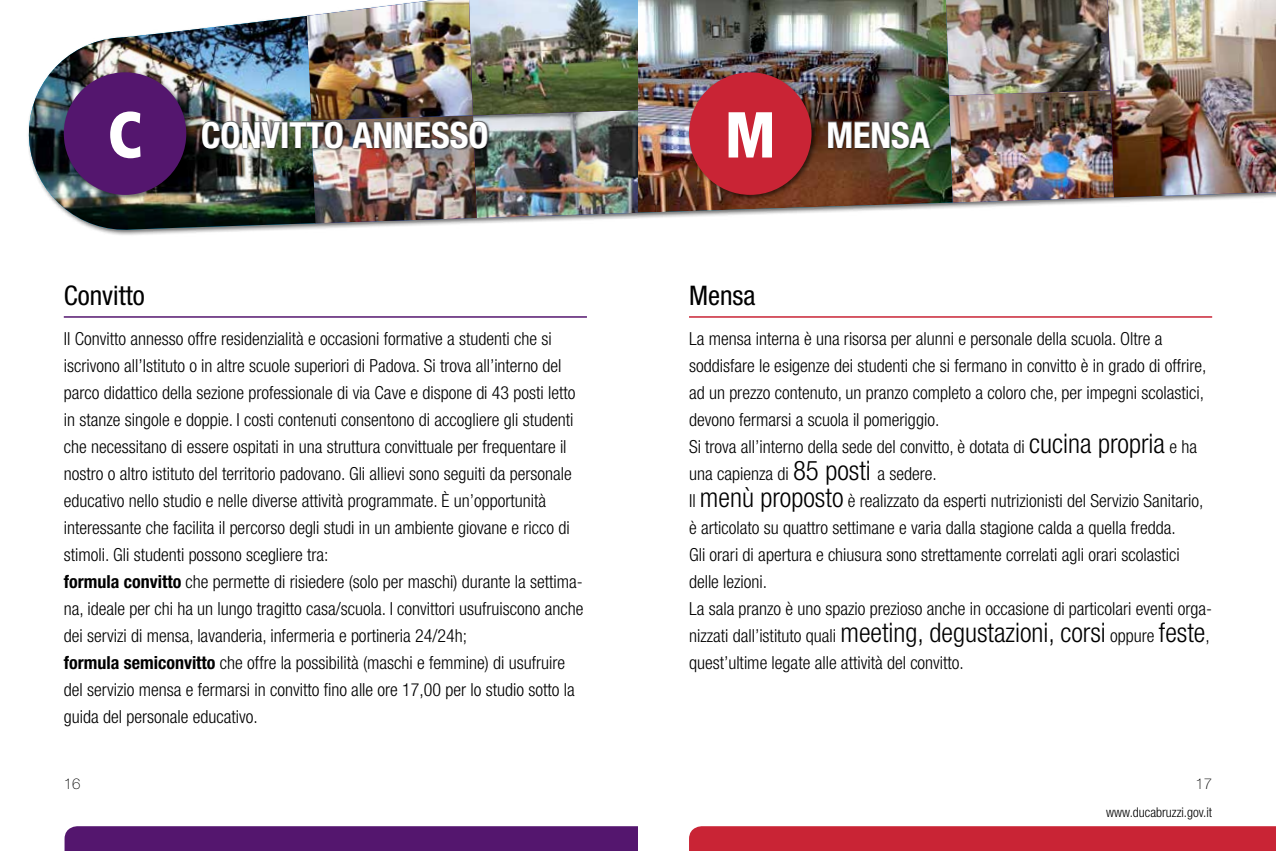
<style>
.page{position:relative;width:1276px;height:851px;background:#fff}
.page>*{position:absolute;margin:0;border:0;box-sizing:border-box;transform-origin:0 0}
.t1{font:700 condensed 36px "Helvetica Neue";color:#fff}
.t2{font:condensed 27px "Helvetica Neue";color:#000}
.t3{font:300 condensed 18px/27px "Helvetica Neue";color:#000}
.t4{font:100 15px "Helvetica Neue";color:#000}
.t5{font:300 condensed 13.5px "Helvetica Neue";color:#000}
.s1{font-family:"Frutiger";font-weight:900;font-size:64.8px}
.s2{font-weight:700}
.s3{font-size:27px}
</style>
<div class="page">
<div style="left:65px;top:826px;width:573px;height:24px;background:#54166e"></div>
<div style="left:689px;top:826px;width:587px;height:24px;background:#c92435"></div>
<img style="left:638px;top:0;width:306px;height:213px">
<img style="left:28px;top:17px;width:287px;height:216px">
<img style="left:944px;top:0;width:332px;height:208px">
<img style="left:1108px;top:0;width:168px;height:197px">
<hr style="left:64px;top:316px;width:523px;height:1px;background:#54166e">
<hr style="left:689px;top:316px;width:523px;height:1px;background:#c92435">
<div style="left:201px;top:120px;width:289px;height:31px;background:#000;opacity:.75"></div>
<svg style="left:202px;top:121px;width:78px;height:27px"></svg>
<div style="left:282px;top:122px;width:5px;height:26px;border:1px solid #636466"></div>
<img style="left:289px;top:0;width:349px;height:226px">
<div style="left:827px;top:120px;width:106px;height:31px;background:#000;opacity:.75"></div>
<svg style="left:828px;top:121px;width:102px;height:27px"></svg>
<div style="left:686px;top:70px;width:132px;height:131px;background:#000;opacity:.6"></div>
<div style="left:689px;top:72px;width:122px;height:123px;background:#c92435;border-radius:50%"></div>
<div style="left:61px;top:70px;width:132px;height:131px;background:#000;opacity:.6"></div>
<div style="left:64px;top:72px;width:122px;height:123px;background:#54166e;border-radius:50%"></div>
<h1 class="t1" style="left:108px;top:113px;width:114px"><span class="s1">C</span> Conv</h1>
<h1 class="t1" style="left:280px;top:113px;width:28px">itto</h1>
<h1 class="t1" style="left:352px;top:113px;width:99px">Annesso</h1>
<h1 class="t1" style="left:725px;top:113px;width:206px"><span class="s1">M</span> MENSA</h1>
<h2 class="t2" style="left:64px;top:280px;width:82px">Convitto</h2>
<p class="t3" style="left:64px;top:324px;width:521px">Il Convitto annesso offre residenzialità e occasioni formative a studenti che si iscrivono all’Istituto o in altre scuole superiori di Padova. Si trova all’interno del parco didattico della sezione professionale di via Cave e dispone di 43 posti letto in stanze singole e doppie. I costi contenuti consentono di accogliere gli studenti che necessitano di essere ospitati in una struttura convittuale per frequentare il nostro o altro istituto del territorio padovano. Gli allievi sono seguiti da personale educativo nello studio e nelle diverse attività programmate. È un’opportunità interessante che facilita il percorso degli studi in un ambiente giovane e ricco di stimoli. Gli studenti possono scegliere tra:<br><span class="s2">formula convitto</span> che permette di risiedere (solo per maschi) durante la settima&shy;na, ideale per chi ha un lungo tragitto casa/scuola. I convittori usufruiscono anche dei servizi di mensa, lavanderia, infermeria e portineria 24/24h;<br><span class="s2">formula semiconvitto</span> che offre la possibilità (maschi e femmine) di usufruire del servizio mensa e fermarsi in convitto fino alle ore 17,00 per lo studio sotto la guida del personale educativo.</p>
<h2 class="t2" style="left:689px;top:280px;width:68px">Mensa</h2>
<p class="t3" style="left:689px;top:324px;width:524px">La mensa interna è una risorsa per alunni e personale della scuola. Oltre a soddisfare le esigenze dei studenti che si fermano in convitto è in grado di offrire, ad un prezzo contenuto, un pranzo completo a coloro che, per impegni scolastici, devono fermarsi a scuola il pomeriggio.<br>Si trova all’interno della sede del convitto, è dotata di <span class="s3">cucina propria</span> e ha una capienza di <span class="s3">85 posti</span> a sedere.<br>Il <span class="s3">menù proposto</span> è realizzato da esperti nutrizionisti del Servizio Sanitario, è articolato su quattro settimane e varia dalla stagione calda a quella fredda.<br>Gli orari di apertura e chiusura sono strettamente correlati agli orari scolastici delle lezioni.<br>La sala pranzo è uno spazio prezioso anche in occasione di particolari eventi orga&shy;nizzati dall’istituto quali <span class="s3">meeting, degustazioni, corsi</span> oppure <span class="s3">feste</span>, quest’ultime legate alle attività del convitto.</p>
<p class="t4" style="left:64px;top:775px;width:18px">16</p>
<p class="t4" style="left:1195px;top:775px;width:18px">17</p>
<p class="t5" style="left:1106px;top:804px;width:107px">www.ducabruzzi.gov.it</p>
</div>
